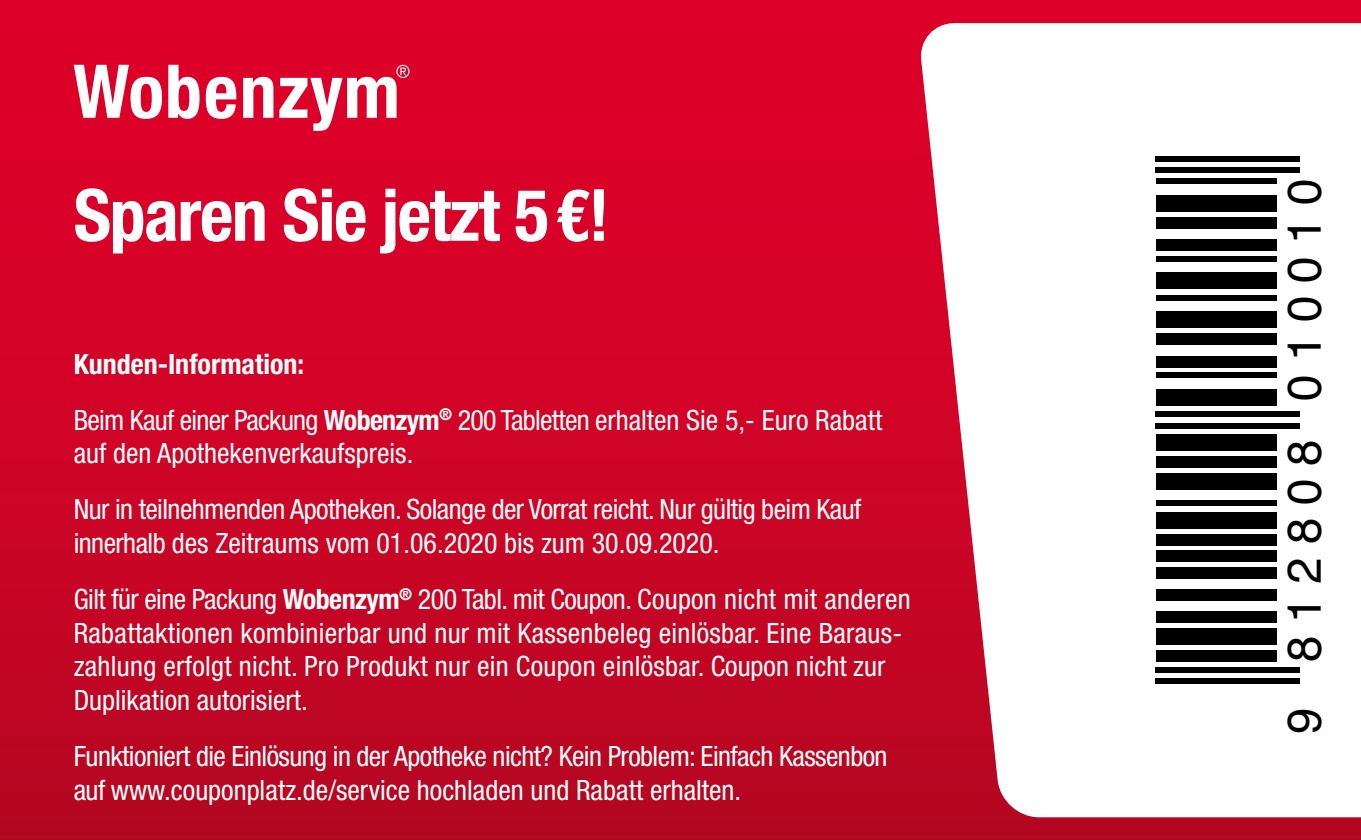
<style>
.page{position:relative;width:1361px;height:840px;background:#fff}
.page>*{position:absolute;margin:0;border:0;box-sizing:border-box;transform-origin:0 0}
.t1{font:700 condensed 72px "Helvetica Neue LT Std";letter-spacing:-.02em;color:#fff}
.t2{font:47.6px "Helvetica";letter-spacing:.27em;color:#000}
.t3{font:condensed 28px/33.6px "Helvetica Neue LT Std";color:#fff}
.t4{font:condensed 28px/33.6px "Helvetica Neue LT Std";letter-spacing:-.02em;color:#fff}
.t5{font:700 condensed 28px "Helvetica Neue LT Std";color:#fff}
.s1{font-weight:700}
</style>
<div class="page">
<div style="left:0;top:0;width:1361px;height:839px;background:linear-gradient(to bottom,#e3002a,#b80823)"></div>
<svg style="left:74px;top:65px;width:335px;height:66px"></svg>
<svg style="left:919px;top:23px;width:442px;height:793px"></svg>
<div style="left:1155px;top:678px;width:145px;height:5px;background:#000"></div>
<div style="left:1155px;top:667px;width:145px;height:5px;background:#000"></div>
<div style="left:1155px;top:650px;width:121px;height:11px;background:#000"></div>
<div style="left:1155px;top:628px;width:121px;height:17px;background:#000"></div>
<div style="left:1155px;top:611px;width:121px;height:11px;background:#000"></div>
<div style="left:1155px;top:589px;width:121px;height:11px;background:#000"></div>
<div style="left:1155px;top:567px;width:121px;height:11px;background:#000"></div>
<div style="left:1155px;top:550px;width:121px;height:11px;background:#000"></div>
<div style="left:1155px;top:533px;width:121px;height:12px;background:#000"></div>
<div style="left:1155px;top:511px;width:121px;height:17px;background:#000"></div>
<div style="left:1155px;top:500px;width:121px;height:6px;background:#000"></div>
<div style="left:1155px;top:472px;width:121px;height:17px;background:#000"></div>
<div style="left:1155px;top:456px;width:121px;height:11px;background:#000"></div>
<div style="left:1155px;top:433px;width:121px;height:17px;background:#000"></div>
<div style="left:1155px;top:422px;width:145px;height:6px;background:#000"></div>
<div style="left:1155px;top:411px;width:145px;height:6px;background:#000"></div>
<div style="left:1155px;top:389px;width:121px;height:17px;background:#000"></div>
<div style="left:1155px;top:372px;width:121px;height:6px;background:#000"></div>
<div style="left:1155px;top:356px;width:121px;height:11px;background:#000"></div>
<div style="left:1155px;top:333px;width:121px;height:12px;background:#000"></div>
<div style="left:1155px;top:311px;width:121px;height:17px;background:#000"></div>
<div style="left:1155px;top:294px;width:121px;height:6px;background:#000"></div>
<div style="left:1155px;top:272px;width:121px;height:17px;background:#000"></div>
<div style="left:1155px;top:256px;width:121px;height:5px;background:#000"></div>
<div style="left:1155px;top:239px;width:121px;height:11px;background:#000"></div>
<div style="left:1155px;top:217px;width:121px;height:11px;background:#000"></div>
<div style="left:1155px;top:194px;width:121px;height:17px;background:#000"></div>
<div style="left:1155px;top:178px;width:121px;height:5px;background:#000"></div>
<div style="left:1155px;top:167px;width:145px;height:5px;background:#000"></div>
<div style="left:1155px;top:156px;width:145px;height:5px;background:#000"></div>
<p class="t1" style="left:74px;top:171px;width:537px">Sparen Sie jetzt 5€!</p>
<p class="t2" style="left:1267px;top:733px;width:556px;rotate:-90deg">9 812808 010010</p>
<p class="t5" style="left:74px;top:346px;width:232px">Kunden-Information:</p>
<p class="t3" style="left:74px;top:402px;width:810px">Beim Kauf einer Packung <span class="s1">Wobenzym</span><sup>®</sup> 200 Tabletten erhalten Sie 5,- Euro Rabatt auf den Apothekenverkaufspreis.</p>
<p class="t4" style="left:74px;top:492px;width:789px">Nur in teilnehmenden Apotheken. Solange der Vorrat reicht. Nur gültig beim Kauf innerhalb des Zeitraums vom 01.06.2020 bis zum 30.09.2020.</p>
<p class="t3" style="left:74px;top:582px;width:838px">Gilt für eine Packung <span class="s1">Wobenzym</span><sup>®</sup> 200 Tabl. mit Coupon. Coupon nicht mit anderen Rabattaktionen kombinierbar und nur mit Kassenbeleg einlösbar. Eine Baraus&shy;zahlung erfolgt nicht. Pro Produkt nur ein Coupon einlösbar. Coupon nicht zur Duplikation autorisiert.</p>
<p class="t4" style="left:74px;top:738px;width:815px">Funktioniert die Einlösung in der Apotheke nicht? Kein Problem: Einfach Kassenbon auf www.couponplatz.de/service hochladen und Rabatt erhalten.</p>
</div>
